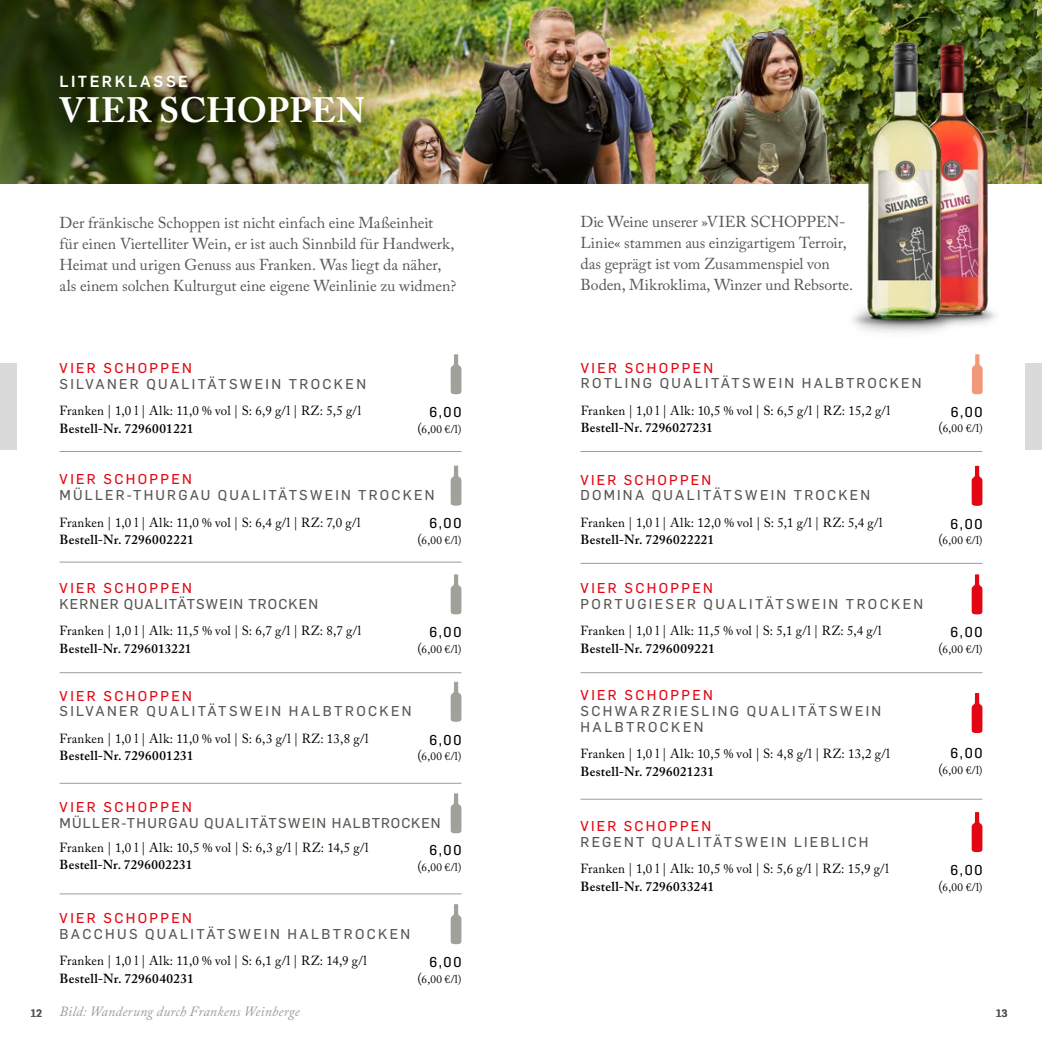
<style>
.page{position:relative;width:1042px;height:1042px;background:#fff}
.page>*{position:absolute;margin:0;border:0;box-sizing:border-box;transform-origin:0 0}
.t1{font:700 35px "Adobe Caslon Pro";letter-spacing:.01em;color:#fff}
.t2{font:15.75px/21px "Adobe Caslon Pro";color:#575651}
.t3{font:500 15.75px "Flama";letter-spacing:.16em;color:#fff}
.t4{font:14px/15.8px "Flama Basic";letter-spacing:.165em;color:#575651}
.t5{font:14px "Flama Basic";letter-spacing:.165em;color:#e30613}
.t6{font:14px "Flama Basic";letter-spacing:.13em;color:#000}
.t7{font:14px "Flama Basic";letter-spacing:.085em;color:#575651}
.t8{font:italic 14px "Adobe Caslon Pro";letter-spacing:.01em;color:#9d9d9c}
.t9{font:14px "Flama Basic";letter-spacing:.08em;color:#575651}
.t10{font:13.12px "Adobe Caslon Pro";letter-spacing:.02em;color:#000}
.t11{font:600 13.12px "Adobe Caslon Pro";letter-spacing:.025em;color:#000}
.t12{font:600 12.95px "Adobe Caslon Pro";letter-spacing:.02em;color:#000}
.t13{font:11.38px "Adobe Caslon Pro";letter-spacing:.045em;color:#000}
.t14{font:500 10.5px "Flama";color:#575651}
.s1{font-size:14px}
</style>
<div class="page">
<img style="left:0;top:0;width:1042px;height:184px">
<div style="left:57px;top:72px;width:334px;height:79px;background:#000;opacity:.75"></div>
<hr style="left:60px;top:451px;width:401px;height:1px;background:#9d9d9c">
<hr style="left:60px;top:562px;width:401px;height:1px;background:#9d9d9c">
<hr style="left:60px;top:672px;width:401px;height:1px;background:#9d9d9c">
<hr style="left:60px;top:783px;width:401px;height:1px;background:#9d9d9c">
<hr style="left:60px;top:893px;width:401px;height:1px;background:#9d9d9c">
<svg style="left:451px;top:354px;width:10px;height:40px"></svg>
<svg style="left:451px;top:682px;width:10px;height:40px"></svg>
<hr style="left:580px;top:451px;width:402px;height:1px;background:#9d9d9c">
<hr style="left:580px;top:563px;width:402px;height:1px;background:#9d9d9c">
<svg style="left:971px;top:466px;width:11px;height:40px"></svg>
<svg style="left:971px;top:693px;width:11px;height:40px"></svg>
<hr style="left:580px;top:672px;width:402px;height:1px;background:#9d9d9c">
<hr style="left:580px;top:799px;width:402px;height:1px;background:#9d9d9c">
<svg style="left:972px;top:354px;width:11px;height:40px"></svg>
<svg style="left:971px;top:812px;width:11px;height:40px"></svg>
<svg style="left:451px;top:466px;width:10px;height:40px"></svg>
<svg style="left:451px;top:793px;width:10px;height:40px"></svg>
<svg style="left:451px;top:904px;width:10px;height:40px"></svg>
<svg style="left:451px;top:574px;width:10px;height:40px"></svg>
<svg style="left:971px;top:574px;width:11px;height:40px"></svg>
<div style="left:0;top:363px;width:17px;height:87px;background:#dadada"></div>
<div style="left:1025px;top:363px;width:17px;height:87px;background:#dadada"></div>
<img style="left:978px;top:22px;width:37px;height:302px">
<img style="left:828px;top:19px;width:150px;height:314px">
<p class="t3" style="left:60px;top:70px;width:130px">LITERKLASSE</p>
<h1 class="t1" style="left:60px;top:90px;width:307px">VIER SCHOPPEN</h1>
<p class="t2" style="left:60px;top:212px;width:398px">Der fränkische Schoppen ist nicht einfach eine Maßeinheit<br>für einen Viertelliter Wein, er ist auch Sinnbild für Handwerk, Heimat und urigen Genuss aus Franken. Was liegt da näher, als einem solchen Kulturgut eine eigene Weinlinie zu widmen?</p>
<p class="t2" style="left:580px;top:211px;width:274px">Die Weine unserer »VIER SCHOPPEN-Linie« stammen aus einzigartigem Terroir, das geprägt ist vom Zusammenspiel von Boden, Mikroklima, Winzer und Rebsorte.</p>
<p class="t5" style="left:60px;top:358px;width:134px">VIER SCHOPPEN</p>
<p class="t4" style="left:60px;top:375px;width:308px">SILVANER QUALITÄTSWEIN TROCKEN</p>
<p class="t10" style="left:60px;top:403px;width:303px">Franken | 1,0 l | Alk: 11,0 % vol | S: 6,9 g/l | RZ: 5,5 g/l</p>
<p class="t11" style="left:60px;top:420px;width:135px">Bestell-Nr. 7296001221</p>
<p class="t6" style="left:429px;top:402px;width:34px">6,00</p>
<p class="t13" style="left:417px;top:422px;width:46px"><span class="s1">(</span>6,00 €/l)</p>
<p class="t5" style="left:60px;top:470px;width:134px">VIER SCHOPPEN</p>
<p class="t4" style="left:60px;top:486px;width:376px">MÜLLER-THURGAU QUALITÄTSWEIN TROCKEN</p>
<p class="t10" style="left:60px;top:514px;width:302px">Franken | 1,0 l | Alk: 11,0 % vol | S: 6,4 g/l | RZ: 7,0 g/l</p>
<p class="t11" style="left:60px;top:532px;width:136px">Bestell-Nr. 7296002221</p>
<p class="t6" style="left:429px;top:513px;width:34px">6,00</p>
<p class="t13" style="left:417px;top:533px;width:46px"><span class="s1">(</span>6,00 €/l)</p>
<p class="t5" style="left:60px;top:578px;width:134px">VIER SCHOPPEN</p>
<p class="t9" style="left:60px;top:594px;width:260px">KERNER QUALITÄTSWEIN TROCKEN</p>
<p class="t10" style="left:60px;top:623px;width:303px">Franken | 1,0 l | Alk: 11,5 % vol | S: 6,7 g/l | RZ: 8,7 g/l</p>
<p class="t12" style="left:60px;top:640px;width:133px">Bestell-Nr. 7296013221</p>
<p class="t6" style="left:429px;top:622px;width:34px">6,00</p>
<p class="t13" style="left:417px;top:642px;width:46px"><span class="s1">(</span>6,00 €/l)</p>
<p class="t5" style="left:60px;top:686px;width:134px">VIER SCHOPPEN</p>
<p class="t4" style="left:59px;top:702px;width:354px">SILVANER QUALITÄTSWEIN HALBTROCKEN</p>
<p class="t10" style="left:60px;top:730px;width:310px">Franken | 1,0 l | Alk: 11,0 % vol | S: 6,3 g/l | RZ: 13,8 g/l</p>
<p class="t11" style="left:60px;top:748px;width:135px">Bestell-Nr. 7296001231</p>
<p class="t6" style="left:429px;top:730px;width:34px">6,00</p>
<p class="t13" style="left:417px;top:749px;width:46px"><span class="s1">(</span>6,00 €/l)</p>
<p class="t5" style="left:60px;top:797px;width:134px">VIER SCHOPPEN</p>
<p class="t7" style="left:60px;top:813px;width:383px">MÜLLER-THURGAU QUALITÄTSWEIN HALBTROCKEN</p>
<p class="t10" style="left:60px;top:839px;width:310px">Franken | 1,0 l | Alk: 10,5 % vol | S: 6,3 g/l | RZ: 14,5 g/l</p>
<p class="t12" style="left:60px;top:857px;width:134px">Bestell-Nr. 7296002231</p>
<p class="t6" style="left:429px;top:840px;width:34px">6,00</p>
<p class="t13" style="left:417px;top:860px;width:46px"><span class="s1">(</span>6,00 €/l)</p>
<p class="t5" style="left:60px;top:908px;width:134px">VIER SCHOPPEN</p>
<p class="t4" style="left:60px;top:925px;width:352px">BACCHUS QUALITÄTSWEIN HALBTROCKEN</p>
<p class="t10" style="left:60px;top:953px;width:309px">Franken | 1,0 l | Alk: 11,0 % vol | S: 6,1 g/l | RZ: 14,9 g/l</p>
<p class="t11" style="left:60px;top:970px;width:135px">Bestell-Nr. 7296040231</p>
<p class="t6" style="left:429px;top:952px;width:34px">6,00</p>
<p class="t13" style="left:417px;top:972px;width:46px"><span class="s1">(</span>6,00 €/l)</p>
<p class="t5" style="left:581px;top:358px;width:134px">VIER SCHOPPEN</p>
<p class="t4" style="left:581px;top:375px;width:342px">ROTLING QUALITÄTSWEIN HALBTROCKEN</p>
<p class="t10" style="left:581px;top:403px;width:311px">Franken | 1,0 l | Alk: 10,5 % vol | S: 6,5 g/l | RZ: 15,2 g/l</p>
<p class="t12" style="left:581px;top:420px;width:134px">Bestell-Nr. 7296027231</p>
<p class="t5" style="left:580px;top:470px;width:132px">VIER SCHOPPEN</p>
<p class="t4" style="left:580px;top:487px;width:291px">DOMINA QUALITÄTSWEIN TROCKEN</p>
<p class="t10" style="left:580px;top:514px;width:303px">Franken | 1,0 l | Alk: 12,0 % vol | S: 5,1 g/l | RZ: 5,4 g/l</p>
<p class="t11" style="left:580px;top:532px;width:135px">Bestell-Nr. 7296022221</p>
<p class="t5" style="left:580px;top:578px;width:134px">VIER SCHOPPEN</p>
<p class="t4" style="left:580px;top:595px;width:344px">PORTUGIESER QUALITÄTSWEIN TROCKEN</p>
<p class="t10" style="left:580px;top:623px;width:302px">Franken | 1,0 l | Alk: 11,5 % vol | S: 5,1 g/l | RZ: 5,4 g/l</p>
<p class="t11" style="left:580px;top:640px;width:136px">Bestell-Nr. 7296009221</p>
<p class="t5" style="left:580px;top:685px;width:134px">VIER SCHOPPEN</p>
<p class="t4" style="left:580px;top:702px;width:302px">SCHWARZRIESLING QUALITÄTSWEIN<br>HALBTROCKEN</p>
<p class="t10" style="left:580px;top:746px;width:311px">Franken | 1,0 l | Alk: 10,5 % vol | S: 4,8 g/l | RZ: 13,2 g/l</p>
<p class="t11" style="left:580px;top:763px;width:135px">Bestell-Nr. 7296021231</p>
<p class="t6" style="left:950px;top:402px;width:34px">6,00</p>
<p class="t13" style="left:938px;top:422px;width:46px"><span class="s1">(</span>6,00 €/l)</p>
<p class="t6" style="left:950px;top:514px;width:34px">6,00</p>
<p class="t13" style="left:938px;top:534px;width:46px"><span class="s1">(</span>6,00 €/l)</p>
<p class="t6" style="left:950px;top:622px;width:34px">6,00</p>
<p class="t13" style="left:938px;top:642px;width:46px"><span class="s1">(</span>6,00 €/l)</p>
<p class="t6" style="left:950px;top:743px;width:34px">6,00</p>
<p class="t13" style="left:938px;top:763px;width:46px"><span class="s1">(</span>6,00 €/l)</p>
<p class="t5" style="left:580px;top:816px;width:132px">VIER SCHOPPEN</p>
<p class="t4" style="left:580px;top:833px;width:289px">REGENT QUALITÄTSWEIN LIEBLICH</p>
<p class="t10" style="left:580px;top:861px;width:310px">Franken | 1,0 l | Alk: 10,5 % vol | S: 5,6 g/l | RZ: 15,9 g/l</p>
<p class="t11" style="left:580px;top:878px;width:135px">Bestell-Nr. 7296033241</p>
<p class="t6" style="left:950px;top:860px;width:34px">6,00</p>
<p class="t13" style="left:938px;top:880px;width:46px"><span class="s1">(</span>6,00 €/l)</p>
<p class="t8" style="left:60px;top:1003px;width:242px">Bild: Wanderung durch Frankens Weinberge</p>
<p class="t14" style="left:31px;top:1006px;width:13px">12</p>
<p class="t14" style="left:996px;top:1006px;width:13px">13</p>
</div>
